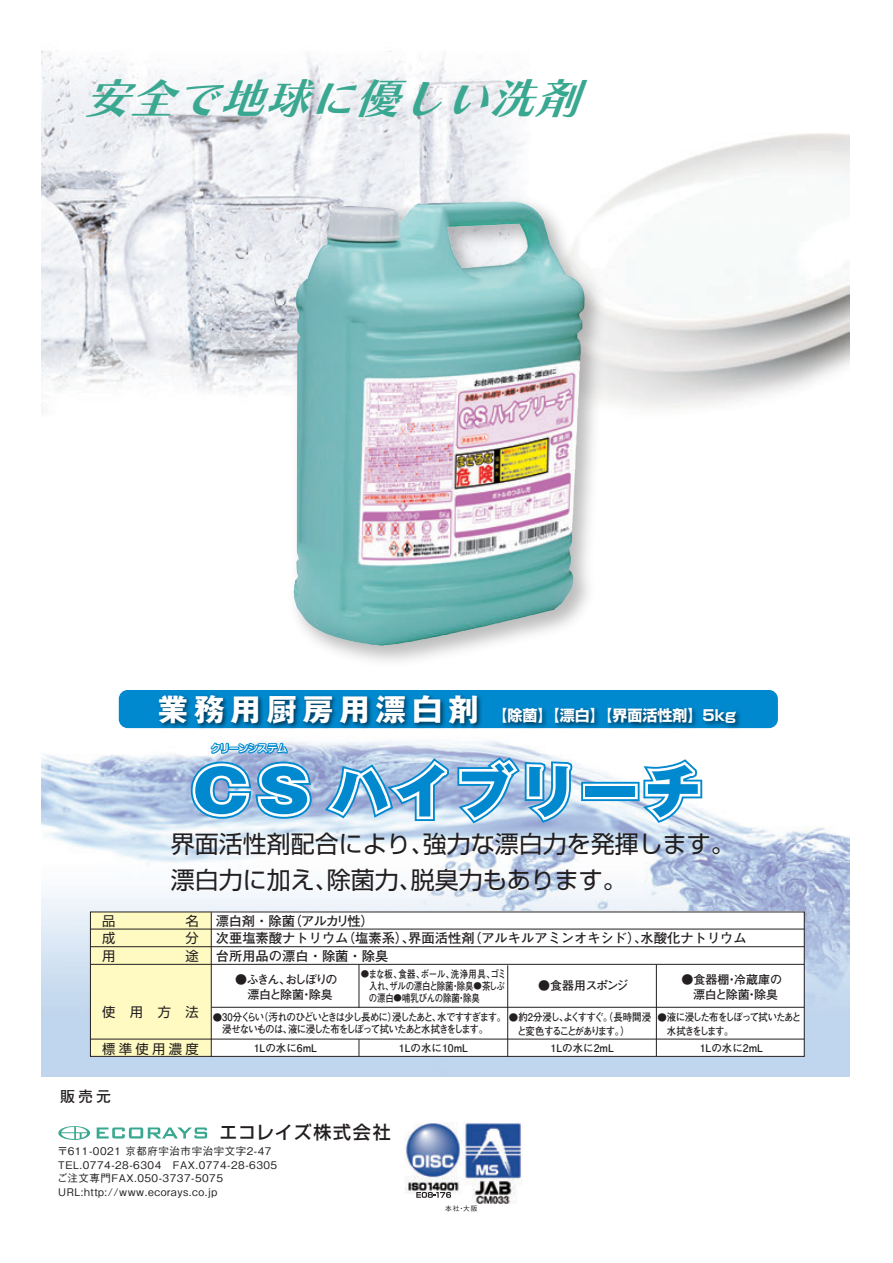
<style>
.page{position:relative;width:893px;height:1263px;background:#fff}
.page>*{position:absolute;margin:0;border:0;box-sizing:border-box;transform-origin:0 0}
.t1{font:800 56.85px "Gothic MB101 Pro";letter-spacing:.1em;color:#0089cf;scale:1.25 1}
.t2{font:italic 42.3px "Chiaro CID B";color:#3aa891;scale:1.06 1}
.t3{font:700 30.3px "Gothic MB101 Pro";letter-spacing:.2em;color:#fff}
.t4{font:24px/36px "Shin Go Pro";color:#231f20}
.t5{font:500 18px "Shin Go Pro";letter-spacing:.07em;color:#231f20}
.t6{font:700 15px "Shin Go Pro";color:#fff}
.t7{font:700 15px "Futo Go B101 Pro";color:#231f20}
.t8{font:700 13.35px "Futo Go B101 Pro";color:#231f20}
.t9{font:13.35px "Shin Go Pro";letter-spacing:.26em;color:#231f20}
.t10{font:700 12px "Futo Go B101 Pro";letter-spacing:-.02em;color:#231f20}
.t11{font:700 12px "Futo Go B101 Pro";color:#231f20}
.t12{font:700 12px "Futo Go B101 Pro";letter-spacing:-.09em;color:#231f20}
.t13{font:500 10.5px/13.5px "Gothic BBB Pro";letter-spacing:.05em;color:#231f20}
.t14{font:700 10.5px "Futo Go B101 Pro";color:#231f20}
.t15{font:700 10.5px/18.9px "Futo Go B101 Pro";letter-spacing:-.1em;color:#231f20;scale:.8 1}
.t16{font:700 10.5px "Futo Go B101 Pro";letter-spacing:-.11em;color:#231f20;scale:.9 1}
.t17{font:700 10.5px "Futo Go B101 Pro";letter-spacing:-.06em;color:#231f20;scale:.8 1}
.t18{font:700 10.5px "Futo Go B101 Pro";color:#231f20;scale:.9 1}
.t19{font:700 10.5px "Futo Go B101 Pro";letter-spacing:-.115em;color:#231f20;scale:.9 1}
.t20{font:700 10.5px "Futo Go B101 Pro";letter-spacing:-.15em;color:#231f20;scale:.9 1}
.t21{font:700 10.5px "Futo Go B101 Pro";letter-spacing:-.02em;color:#231f20;scale:.8 1}
.t22{font:700 10.5px "Futo Go B101 Pro";letter-spacing:-.06em;color:#231f20;scale:.9 1}
.t23{font:700 10.5px "Futo Go B101 Pro";color:#231f20;scale:.8 1}
.t24{font:700 10.5px "Futo Go B101 Pro";letter-spacing:-.17em;color:#231f20;scale:.9 1}
.t25{font:500 10.2px "Shin M Go Pro";letter-spacing:-.045em;color:#fff}
.t26{font:700 9.45px "Futo Go B101 Pro";color:#231f20}
.t27{font:700 8.4px "Futo Go B101 Pro";color:#231f20}
.t28{font:500 6.75px "Gothic BBB Pro";color:#231f20}
</style>
<div class="page">
<img style="left:42px;top:50px;width:808px;height:1027px">
<svg style="left:58px;top:1126px;width:32px;height:14px"></svg>
<svg style="left:97px;top:1127px;width:110px;height:11px"></svg>
<img style="left:463px;top:1122px;width:59px;height:82px">
<img style="left:404px;top:1122px;width:59px;height:72px">
<svg style="left:416px;top:1192px;width:35px;height:6px"></svg>
<div style="left:90px;top:912px;width:121px;height:144px;background:#fffac1"></div>
<div style="left:211px;top:912px;width:593px;height:145px;background:#fff"></div>
<div style="left:90px;top:911px;width:715px;height:146px;border:1px solid #231f20"></div>
<hr style="left:211px;top:912px;width:1px;height:144px;background:#231f20">
<hr style="left:91px;top:928px;width:713px;height:1px;background:#231f20">
<hr style="left:91px;top:1038px;width:713px;height:1px;background:#231f20">
<hr style="left:91px;top:946px;width:713px;height:1px;background:#231f20">
<hr style="left:91px;top:964px;width:713px;height:1px;background:#231f20">
<hr style="left:211px;top:1007px;width:593px;height:1px;background:#231f20">
<div style="left:119px;top:690px;width:659px;height:38px;background:#0089cf;border-radius:9px"></div>
<img style="left:154px;top:695px;width:591px;height:41px">
<hr style="left:358px;top:964px;width:1px;height:44px;background:#231f20">
<svg style="left:358px;top:1039px;width:1px;height:17px"></svg>
<hr style="left:656px;top:965px;width:1px;height:91px;background:#231f20">
<hr style="left:507px;top:965px;width:1px;height:91px;background:#231f20">
<img style="left:282px;top:189px;width:332px;height:484px">
<img style="left:294px;top:201px;width:215px;height:404px">
<div style="left:581px;top:782px;width:59px;height:19px;border:9px solid #0089cf"></div>
<div style="left:583px;top:784px;width:55px;height:15px;border:5px solid #fff"></div>
<svg style="left:633px;top:754px;width:74px;height:74px"></svg>
<svg style="left:186px;top:741px;width:391px;height:88px"></svg>
<h2 class="t2" style="left:84px;top:73px;width:486px">安全で地球に優しい洗剤</h2>
<h3 class="t3" style="left:158px;top:684px;width:322px">業務用厨房用漂白剤</h3>
<h1 class="t1" style="left:192px;top:744px;width:409px">CS ハイブリーチ</h1>
<h3 class="t6" style="left:485px;top:703px;width:253px">　【除菌】【漂白】【界面活性剤】5kg</h3>
<p class="t25" style="left:211px;top:740px;width:78px">クリーンシステム</p>
<h3 class="t4" style="left:411px;top:823px;width:217px;text-indent:-240px">界面活性剤配合により、<br>脱臭力もあります。</h3>
<h3 class="t4" style="left:423px;top:823px;width:313px">強力な漂白力を発揮します。</h3>
<h3 class="t4" style="left:171px;top:859px;width:170px">漂白力に加え、</h3>
<h3 class="t4" style="left:327px;top:859px;width:97px">除菌力、</h3>
<p class="t9" style="left:102px;top:910px;width:15px">品</p>
<p class="t9" style="left:186px;top:910px;width:15px">名</p>
<p class="t9" style="left:102px;top:927px;width:15px">成</p>
<p class="t9" style="left:186px;top:927px;width:15px">分</p>
<p class="t9" style="left:102px;top:945px;width:15px">用</p>
<p class="t9" style="left:186px;top:945px;width:15px">途</p>
<p class="t9" style="left:102px;top:1001px;width:98px">使用方法</p>
<p class="t9" style="left:102px;top:1038px;width:98px">標準使用濃度</p>
<h3 class="t7" style="left:60px;top:1084px;width:52px">販売元</h3>
<p class="t8" style="left:288px;top:910px;width:87px">（アルカリ性(</p>
<p class="t8" style="left:216px;top:910px;width:81px">漂白剤・除菌</p>
<p class="t8" style="left:342px;top:927px;width:75px">（塩素系）、</p>
<p class="t8" style="left:468px;top:927px;width:181px">（アルキルアミンオキシド）、</p>
<p class="t8" style="left:641px;top:927px;width:108px">水酸化ナトリウム</p>
<p class="t8" style="left:216px;top:927px;width:134px">次亜塩素酸ナトリウム</p>
<p class="t8" style="left:408px;top:927px;width:68px">界面活性剤</p>
<p class="t8" style="left:216px;top:945px;width:174px">台所用品の漂白・除菌・除臭</p>
<p class="t17" style="left:491px;top:966px;width:21px">ゴミ</p>
<p class="t17" style="left:421px;top:966px;width:43px">ボール、</p>
<p class="t17" style="left:398px;top:966px;width:34px">食器、</p>
<p class="t17" style="left:369px;top:966px;width:43px">まな板、</p>
<p class="t17" style="left:451px;top:966px;width:56px">洗浄用具、</p>
<p class="t27" style="left:361px;top:967px;width:10px">●</p>
<p class="t10" style="left:235px;top:970px;width:57px">●ふきん、</p>
<p class="t11" style="left:681px;top:970px;width:102px">●食器棚冷蔵庫の</p>
<p class="t10" style="left:285px;top:970px;width:54px">おしぼりの</p>
<p class="t10" style="left:726px;top:970px;width:13px">・</p>
<p class="t12" style="left:538px;top:976px;width:92px">●食器用スポンジ</p>
<p class="t21" style="left:361px;top:978px;width:143px">　入れザルの漂白と除菌除臭</p>
<p class="t17" style="left:482px;top:978px;width:30px">茶しぶ</p>
<p class="t27" style="left:474px;top:979px;width:10px">●</p>
<p class="t17" style="left:451px;top:978px;width:12px">・</p>
<p class="t17" style="left:385px;top:978px;width:12px">、</p>
<p class="t10" style="left:247px;top:985px;width:87px">漂白と除菌除臭</p>
<p class="t10" style="left:300px;top:985px;width:13px">・</p>
<p class="t10" style="left:693px;top:985px;width:87px">漂白と除菌除臭</p>
<p class="t23" style="left:402px;top:990px;width:99px">哺乳びんの除菌除臭</p>
<p class="t10" style="left:746px;top:985px;width:13px">・</p>
<p class="t15" style="left:259px;top:987px;width:311px;text-indent:102px">　の漂白<br>（汚れのひどいときは少し長めに浸したあと水ですすぎます。</p>
<p class="t22" style="left:432px;top:1008px;width:12px">、</p>
<p class="t27" style="left:394px;top:991px;width:10px">●</p>
<p class="t17" style="left:457px;top:990px;width:12px">・</p>
<p class="t22" style="left:388px;top:1008px;width:12px">）</p>
<p class="t18" style="left:518px;top:1008px;width:149px">約2分浸しよくすすぐ。（長時間浸</p>
<p class="t22" style="left:559px;top:1008px;width:12px">、</p>
<p class="t22" style="left:222px;top:1008px;width:48px">30分くらい</p>
<p class="t19" style="left:667px;top:1008px;width:151px">液に浸した布をしぼって拭いたあと</p>
<p class="t26" style="left:213px;top:1009px;width:11px">●</p>
<p class="t16" style="left:213px;top:1020px;width:307px">　浸せないものは液に浸した布をしぼって拭いたあと水拭きをします。</p>
<p class="t22" style="left:283px;top:1020px;width:12px">、</p>
<p class="t26" style="left:509px;top:1009px;width:11px">●</p>
<p class="t20" style="left:509px;top:1022px;width:136px">　と変色することがあります (。</p>
<p class="t26" style="left:657px;top:1009px;width:11px">●</p>
<p class="t24" style="left:657px;top:1022px;width:86px">　水拭きをします。</p>
<p class="t14" style="left:254px;top:1039px;width:65px">1Lの水に6mL</p>
<p class="t14" style="left:399px;top:1039px;width:71px">1Lの水に10mL</p>
<p class="t14" style="left:551px;top:1039px;width:65px">1Lの水に2mL</p>
<p class="t14" style="left:700px;top:1039px;width:65px">1Lの水に2mL</p>
<h3 class="t5" style="left:219px;top:1117px;width:173px">エコレイズ株式会社</h3>
<p class="t13" style="left:57px;top:1143px;width:222px">〒611-0021 京都府宇治市宇治宇文字2-47<br>TEL.0774-28-6304　FAX.0774-28-6305ご注文専門FAX.050-3737-5075<br>URL:http://www.ecorays.co.jp</p>
<p class="t28" style="left:445px;top:1203px;width:16px">本社</p>
<p class="t28" style="left:463px;top:1203px;width:16px">大阪</p>
<p class="t28" style="left:458px;top:1203px;width:8px">・</p>
</div>
